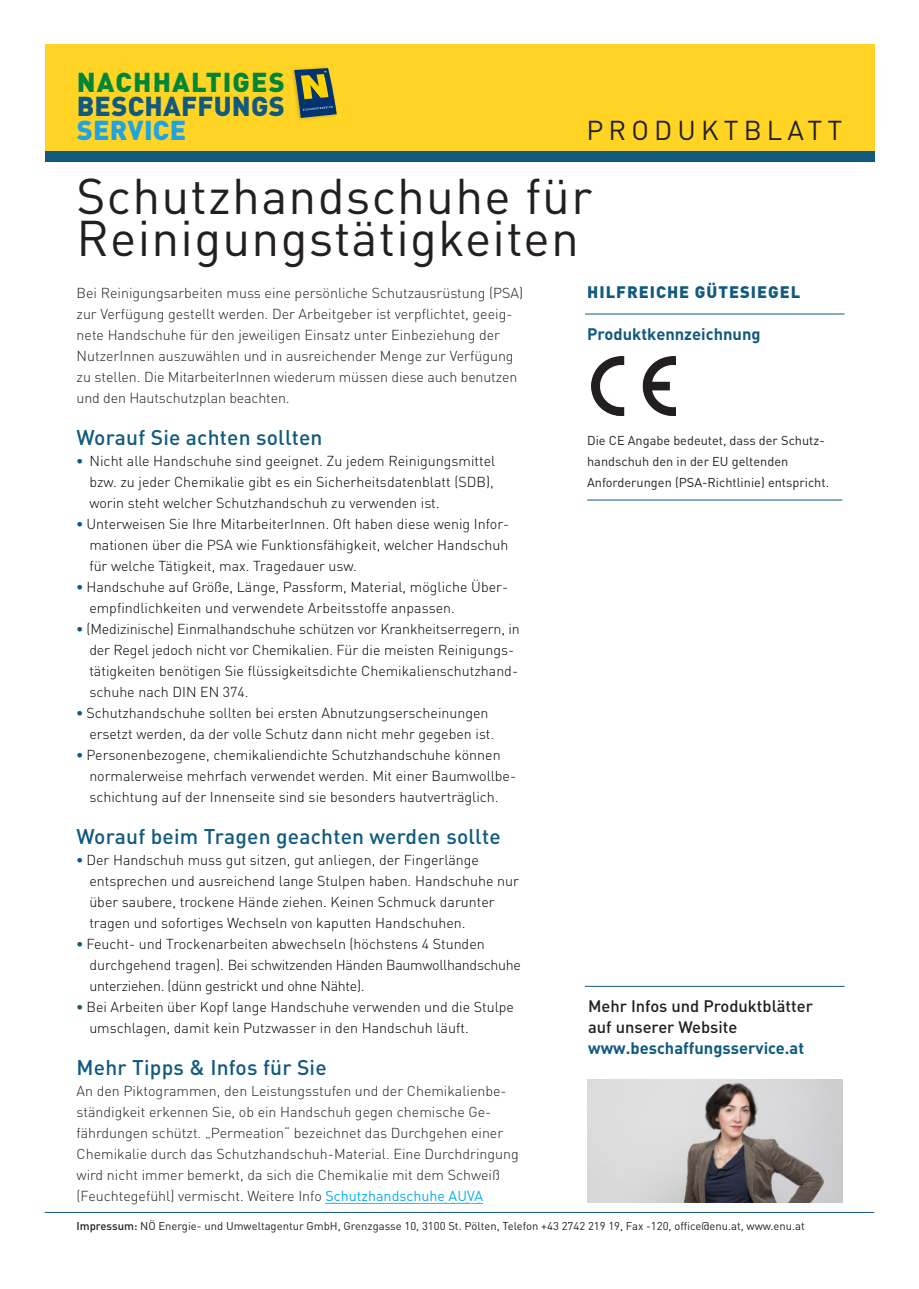
<style>
.page{position:relative;width:919px;height:1289px;background:#fff}
.page>*{position:absolute;margin:0;border:0;box-sizing:border-box;transform-origin:0 0}
.t1{font:49.5px "DIN Pro";letter-spacing:.025em;color:#231f20}
.t2{font:900 27px "DIN Pro";letter-spacing:.045em;color:#008637}
.t3{font:900 27px "DIN Pro";letter-spacing:.01em;color:#115a7e}
.t4{font:27px "DIN Pro";letter-spacing:.19em;color:#231f20}
.t5{font:900 27px "DIN Pro";letter-spacing:.01em;color:#1fa3e3}
.t6{font:500 21px "DIN Pro";letter-spacing:.01em;color:#115a7e}
.t7{font:500 16.5px/21px "DIN Pro";color:#231f20}
.t8{font:900 16.5px "DIN Pro";letter-spacing:.06em;color:#115a7e}
.t9{font:700 16.5px "DIN Pro";color:#115a7e}
.t10{font:300 14.25px/21px "DIN Pro";color:#000}
.t11{font:300 14.25px/21px "DIN Pro";color:#231f20}
.t12{font:300 14.25px/21px "DIN Pro";letter-spacing:-.02em;color:#000}
.t13{font:12.75px/21px "DIN Pro";color:#231f20}
.t14{font:11.25px "DIN Pro";color:#231f20}
.s1{font-weight:900;color:#115a7e}
.s2{font-weight:400;color:#00aeef}
.s3{font-weight:700;color:#115a7e}
.s4{font-weight:500}
</style>
<div class="page">
<div style="left:45px;top:151px;width:829px;height:11px;background:#115a7e"></div>
<div style="left:45px;top:45px;width:829px;height:106px;background:#ffd424"></div>
<div style="left:290px;top:66px;width:48px;height:55px;background:#231f20;opacity:.25"></div>
<svg style="left:294px;top:68px;width:43px;height:50px;background:#6f7849"></svg>
<svg style="left:325px;top:1202px;width:159px;height:2px"></svg>
<hr style="left:585px;top:313px;width:259px;height:1px;background:#115a7e">
<hr style="left:585px;top:985px;width:259px;height:1px;background:#115a7e">
<hr style="left:45px;top:1211px;width:829px;height:1px;background:#115a7e">
<img style="left:587px;top:1079px;width:255px;height:123px">
<img style="left:591px;top:356px;width:84px;height:60px">
<hr style="left:587px;top:500px;width:255px;height:1px;background:#115a7e">
<p class="t2" style="left:77px;top:64px;width:210px">NACHHALTIGES</p>
<p class="t3" style="left:77px;top:88px;width:210px">BESCHAFFUNGS</p>
<p class="t5" style="left:77px;top:112px;width:111px">SERVICE</p>
<p class="t4" style="left:586px;top:112px;width:257px">PRODUKTBLATT</p>
<p class="t1" style="left:77px;top:162px;width:517px">Schutzhandschuhe für</p>
<p class="t1" style="left:77px;top:204px;width:504px">Reinigungstätigkeiten</p>
<p class="t11" style="left:77px;top:282px;width:448px">Bei Reinigungsarbeiten muss eine persönliche Schutzausrüstung (PSA) zur Verfügung gestellt werden. Der Arbeitgeber ist verpflichtet, geeig&shy;nete Handschuhe für den jeweiligen Einsatz unter Einbeziehung der NutzerInnen auszuwählen und in ausreichender Menge zur Verfügung zu stellen. Die MitarbeiterInnen wiederum müssen diese auch benutzen und den Hautschutzplan beachten.</p>
<p class="t6" style="left:77px;top:423px;width:247px">Worauf Sie achten sollten</p>
<p class="t10" style="left:89px;top:450px;width:407px;text-align:justify;text-indent:-13px"><span class="s1">•</span> Nicht alle Handschuhe sind geeignet. Zu jedem Reinigungsmittel bzw. zu jeder Chemikalie gibt es ein Sicherheitsdatenblatt (SDB), worin steht welcher Schutzhandschuh zu verwenden ist.</p>
<p class="t10" style="left:89px;top:513px;width:421px;text-align:justify;text-indent:-13px"><span class="s1">•</span> Unterweisen Sie Ihre MitarbeiterInnen. Oft haben diese wenig Infor&shy;mationen über die PSA wie Funktionsfähigkeit, welcher Handschuh für welche Tätigkeit, max. Tragedauer usw.</p>
<p class="t10" style="left:89px;top:576px;width:420px;text-indent:-13px"><span class="s1">•</span> Handschuhe auf Größe, Länge, Passform, Material, mögliche Über&shy;empfindlichkeiten und verwendete Arbeitsstoffe anpassen.</p>
<p class="t10" style="left:89px;top:618px;width:432px;text-indent:-13px"><span class="s1">•</span> (Medizinische) Einmalhandschuhe schützen vor Krankheitserregern, in der Regel jedoch nicht vor Chemikalien. Für die meisten Reinigungs&shy;tätigkeiten benötigen Sie flüssigkeitsdichte Chemikalienschutzhand&shy;schuhe nach DIN EN 374.</p>
<p class="t10" style="left:89px;top:702px;width:406px;text-indent:-13px"><span class="s1">•</span> Schutzhandschuhe sollten bei ersten Abnutzungserscheinungen ersetzt werden, da der volle Schutz dann nicht mehr gegeben ist.</p>
<p class="t10" style="left:89px;top:744px;width:428px;text-indent:-13px"><span class="s1">•</span> Personenbezogene, chemikaliendichte Schutzhandschuhe können normalerweise mehrfach verwendet werden. Mit einer Baumwollbe&shy;schichtung auf der Innenseite sind sie besonders hautverträglich.</p>
<p class="t6" style="left:77px;top:822px;width:425px">Worauf beim Tragen geachten werden sollte</p>
<p class="t10" style="left:89px;top:849px;width:431px;text-indent:-13px"><span class="s1">•</span> Der Handschuh muss gut sitzen, gut anliegen, der Fingerlänge entsprechen und ausreichend lange Stulpen haben. Handschuhe nur über saubere, trockene Hände ziehen. Keinen Schmuck darunter tragen und sofortiges Wechseln von kaputten Handschuhen.</p>
<p class="t12" style="left:89px;top:933px;width:433px;text-indent:-13px"><span class="s1">•</span> Feucht- und Trockenarbeiten abwechseln (höchstens 4 Stunden durchgehend tragen). Bei schwitzenden Händen Baumwollhandschuhe unterziehen. (dünn gestrickt und ohne Nähte).</p>
<p class="t10" style="left:89px;top:996px;width:426px;text-indent:-13px"><span class="s1">•</span> Bei Arbeiten über Kopf lange Handschuhe verwenden und die Stulpe umschlagen, damit kein Putzwasser in den Handschuh läuft.</p>
<p class="t6" style="left:77px;top:1053px;width:251px">Mehr Tipps &amp; Infos für Sie</p>
<p class="t11" style="left:77px;top:1080px;width:444px">An den Piktogrammen, den Leistungsstufen und der Chemikalienbe&shy;ständigkeit erkennen Sie, ob ein Handschuh gegen chemische Ge&shy;fährdungen schützt. „Permeation“ bezeichnet das Durchgehen einer Chemikalie durch das Schutzhandschuh-Material. Eine Durchdringung wird nicht immer bemerkt, da sich die Chemikalie mit dem Schweiß (Feuchtegefühl) vermischt. Weitere Info <span class="s2">Schutzhandschuhe AUVA</span></p>
<p class="t8" style="left:587px;top:281px;width:215px">HILFREICHE GÜTESIEGEL</p>
<p class="t9" style="left:587px;top:323px;width:175px">Produktkennzeichnung</p>
<p class="t13" style="left:587px;top:429px;width:239px">Die CE Angabe bedeutet, dass der Schutz&shy;handschuh den in der EU geltenden</p>
<p class="t13" style="left:587px;top:471px;width:243px">Anforderungen (PSA-Richtlinie) entspricht.</p>
<p class="t7" style="left:588px;top:995px;width:226px">Mehr Infos und Produktblätter auf unserer Website <span class="s3">www.beschaffungsservice.at</span></p>
<p class="t14" style="left:77px;top:1217px;width:729px"><span class="s4">Impressum:</span> NÖ Energie- und Umweltagentur GmbH, Grenzgasse 10, 3100 St. Pölten, Telefon +43 2742 219 19, Fax -120, office@enu.at, www.enu.at</p>
</div>
